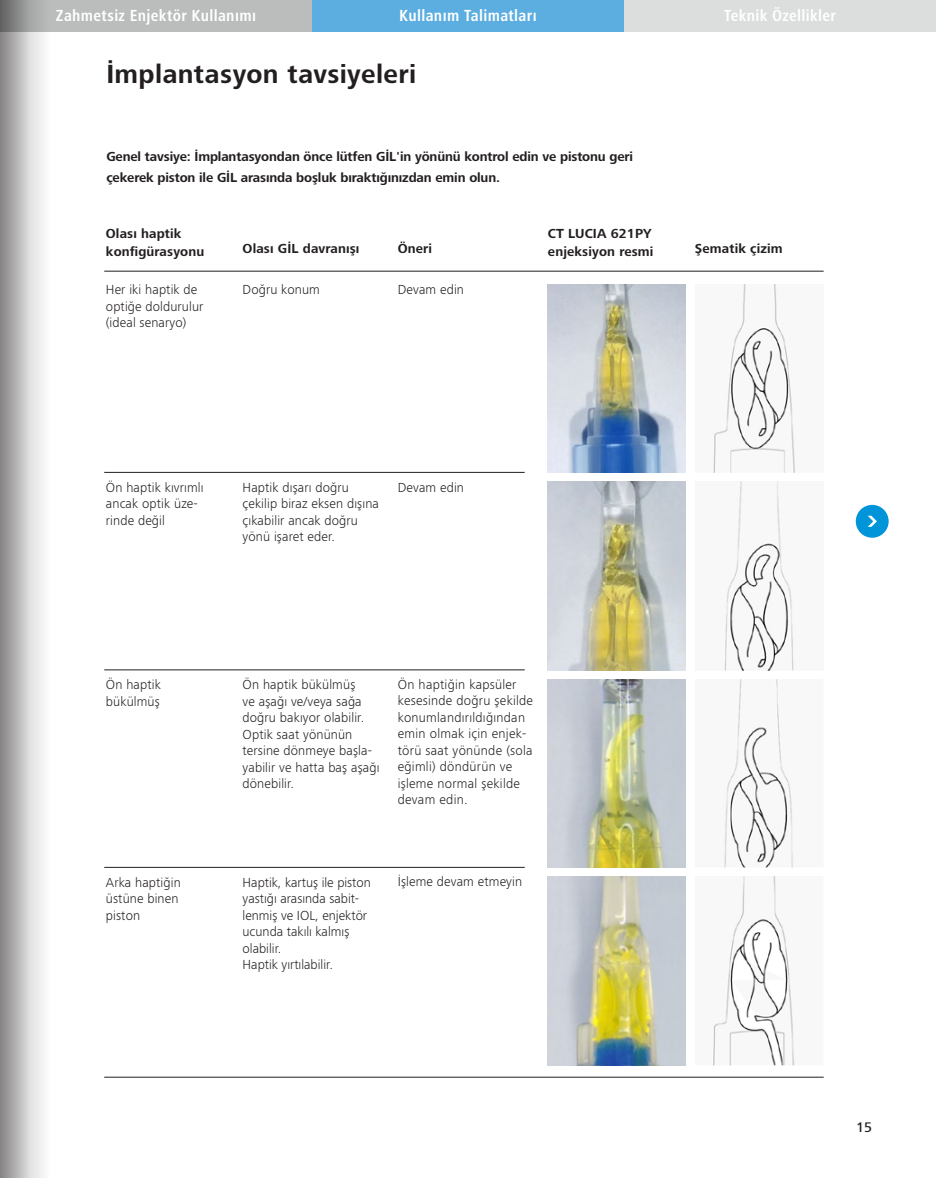
<style>
.page{position:relative;width:936px;height:1178px;background:#fff}
.page>*{position:absolute;margin:0;border:0;box-sizing:border-box;transform-origin:0 0}
.t1{font:700 27px "ZEISS Frutiger Next W1 G";letter-spacing:.015em;color:#231f20}
.t2{font:700 condensed 16.5px "ZEISS Frutiger Next W1 G";letter-spacing:.02em;color:#fff}
.t3{font:500 14.25px "ZEISS Frutiger Next W1 G";color:#231f20}
.t4{font:300 13.5px/16.5px "ZEISS Frutiger Next W1 G";letter-spacing:.01em;color:#231f20}
.t5{font:700 13.5px/21.1px "ZEISS Frutiger Next W1 G";letter-spacing:-.01em;color:#231f20}
.t6{font:700 13.5px/18px "ZEISS Frutiger Next W1 G";letter-spacing:.01em;color:#231f20}
</style>
<div class="page">
<div style="left:312px;top:0;width:312px;height:32px;background:#5daee0"></div>
<div style="left:0;top:0;width:312px;height:32px;background:#bbbdbd"></div>
<div style="left:624px;top:0;width:311px;height:32px;background:#dcdddd"></div>
<div style="left:855px;top:505px;width:33px;height:33px;background:#0095d9;border-radius:50%"></div>
<svg style="left:868px;top:516px;width:8px;height:11px"></svg>
<img style="left:548px;top:284px;width:137px;height:189px">
<img style="left:548px;top:482px;width:137px;height:188px">
<img style="left:548px;top:679px;width:137px;height:189px">
<img style="left:548px;top:877px;width:137px;height:188px">
<img style="left:713px;top:284px;width:82px;height:189px">
<img style="left:724px;top:482px;width:70px;height:188px">
<img style="left:724px;top:679px;width:70px;height:189px">
<img style="left:713px;top:877px;width:82px;height:188px">
<hr style="left:104px;top:271px;width:719px;height:1px;background:#231f20">
<hr style="left:104px;top:1077px;width:719px;height:1px;background:#231f20">
<hr style="left:104px;top:472px;width:420px;height:1px;background:#231f20">
<hr style="left:104px;top:669px;width:420px;height:1px;background:#231f20">
<hr style="left:104px;top:867px;width:420px;height:1px;background:#231f20">
<div style="left:38px;top:0;width:5px;height:1178px;background:#f1f0f1"></div>
<div style="left:0;top:0;width:38px;height:1178px;background:linear-gradient(to right,#858383,#f0f0f0)"></div>
<p class="t2" style="left:56px;top:4px;width:202px">Zahmetsiz Enjektör Kullanımı</p>
<p class="t2" style="left:399px;top:4px;width:139px">Kullanım Talimatları</p>
<p class="t2" style="left:724px;top:4px;width:113px">Teknik Özellikler</p>
<h1 class="t1" style="left:106px;top:55px;width:311px">İmplantasyon tavsiyeleri</h1>
<p class="t5" style="left:106px;top:145px;width:528px">Genel tavsiye: İmplantasyondan önce lütfen GİL'in yönünü kontrol edin ve pistonu geri çekerek piston ile GİL arasında boşluk bıraktığınızdan emin olun.</p>
<p class="t6" style="left:106px;top:224px;width:100px">Olası haptik konfigürasyonu</p>
<p class="t4" style="left:106px;top:281px;width:99px">Her iki haptik de optiğe doldurulur (ideal senaryo)</p>
<p class="t6" style="left:242px;top:239px;width:118px">Olası GİL davranışı</p>
<p class="t4" style="left:242px;top:281px;width:79px">Doğru konum</p>
<p class="t5" style="left:398px;top:237px;width:36px">Öneri</p>
<p class="t4" style="left:398px;top:281px;width:68px">Devam edin</p>
<p class="t6" style="left:548px;top:224px;width:107px">CT LUCIA 621PY enjeksiyon resmi</p>
<p class="t6" style="left:695px;top:238px;width:89px">Şematik çizim</p>
<p class="t4" style="left:106px;top:478px;width:99px">Ön haptik kıvrımlı ancak optik üze&shy;rinde değil</p>
<p class="t4" style="left:242px;top:478px;width:138px">Haptik dışarı doğru çekilip biraz eksen dışına çıkabilir ancak doğru yönü işaret eder.</p>
<p class="t4" style="left:398px;top:478px;width:68px">Devam edin</p>
<p class="t4" style="left:106px;top:675px;width:56px">Ön haptik bükülmüş</p>
<p class="t4" style="left:106px;top:873px;width:76px">Arka haptiğin üstüne binen piston</p>
<p class="t4" style="left:242px;top:675px;width:138px">Ön haptik bükülmüş<br>ve aşağı ve/veya sağa doğru bakıyor olabilir.<br>Optik saat yönünün tersine dönmeye başla&shy;yabilir ve hatta baş aşağı dönebilir.</p>
<p class="t4" style="left:398px;top:675px;width:137px">Ön haptiğin kapsüler kesesinde doğru şekilde konumlandırıldığından emin olmak için enjek&shy;törü saat yönünde (sola eğimli) döndürün ve işleme normal şekilde devam edin.</p>
<p class="t4" style="left:242px;top:873px;width:130px">Haptik, kartuş ile piston yastığı arasında sabit&shy;lenmiş ve IOL, enjektör ucunda takılı kalmış olabilir.<br>Haptik yırtılabilir.</p>
<p class="t4" style="left:398px;top:873px;width:126px">İşleme devam etmeyin</p>
<p class="t3" style="left:856px;top:1117px;width:18px">15</p>
</div>
